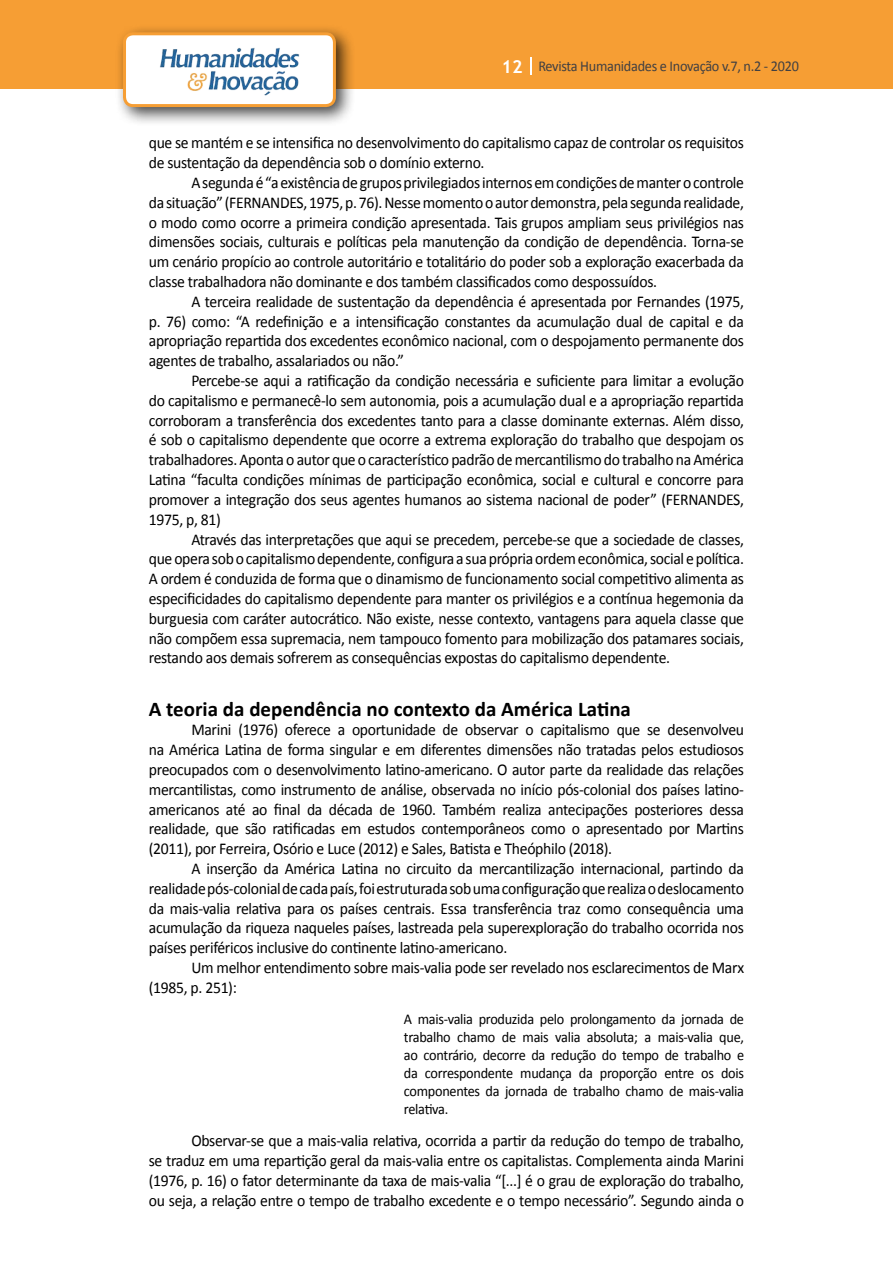
<style>
.page{position:relative;width:893px;height:1263px;background:#fff}
.page>*{position:absolute;margin:0;border:0;box-sizing:border-box;transform-origin:0 0}
.t1{font:700 21px "Calibri";color:#000}
.t2{font:16.5px/19.8px "Calibri";letter-spacing:-.02em;color:#000;text-align:justify;scale:.95 1}
.t3{font:15px/18px "Calibri";letter-spacing:-.02em;color:#000;text-align:justify;scale:.95 1}
.t4{font:15px "Calibri";letter-spacing:-.02em;color:#414042;scale:.95 1}
.s1{font-family:"Trebuchet MS";font-weight:700;font-size:18px;color:#fff}
</style>
<div class="page">
<div style="left:0;top:0;width:893px;height:88px;background:#f69e34"></div>
<svg style="left:530px;top:57px;width:2px;height:18px"></svg>
<div style="left:115px;top:24px;width:241px;height:103px;background:#000;opacity:.75"></div>
<div style="left:125px;top:34px;width:209px;height:72px;background:#fff;border-radius:9px"></div>
<img style="left:160px;top:47px;width:140px;height:49px">
<div style="left:123px;top:32px;width:213px;height:75px;border:3px solid #f69e34;border-radius:9px"></div>
<p class="t4" style="left:501px;top:57px;width:315px"><span class="s1">12</span> Revista Humanidades e Inovação v.7, n.2 - 2020</p>
<p class="t2" style="left:149px;top:133px;width:628px">que se mantém e se intensifica no desenvolvimento do capitalismo capaz de controlar os requisitos de sustentação da dependência sob o domínio externo.</p>
<p class="t2" style="left:149px;top:173px;width:628px;text-indent:43px">A segunda é “a existência de grupos privilegiados internos em condições de manter o controle da situação” (FERNANDES, 1975, p. 76). Nesse momento o autor demonstra, pela segunda realidade, o modo como ocorre a primeira condição apresentada. Tais grupos ampliam seus privilégios nas dimensões sociais, culturais e políticas pela manutenção da condição de dependência. Torna-se um cenário propício ao controle autoritário e totalitário do poder sob a exploração exacerbada da classe trabalhadora não dominante e dos também classificados como despossuídos.</p>
<p class="t2" style="left:149px;top:292px;width:628px;text-indent:43px">A terceira realidade de sustentação da dependência é apresentada por Fernandes (1975, p. 76) como: “A redefinição e a intensificação constantes da acumulação dual de capital e da apropriação repartida dos excedentes econômico nacional, com o despojamento permanente dos agentes de trabalho, assalariados ou não.”</p>
<p class="t2" style="left:149px;top:371px;width:628px;text-indent:43px">Percebe-se aqui a ratificação da condição necessária e suficiente para limitar a evolução do capitalismo e permanecê-lo sem autonomia, pois a acumulação dual e a apropriação repartida corroboram a transferência dos excedentes tanto para a classe dominante externas. Além disso, é sob o capitalismo dependente que ocorre a extrema exploração do trabalho que despojam os trabalhadores. Aponta o autor que o característico padrão de mercantilismo do trabalho na América Latina “faculta condições mínimas de participação econômica, social e cultural e concorre para promover a integração dos seus agentes humanos ao sistema nacional de poder” (FERNANDES, 1975, p, 81)</p>
<p class="t2" style="left:149px;top:529px;width:628px;text-indent:43px">Através das interpretações que aqui se precedem, percebe-se que a sociedade de classes, que opera sob o capitalismo dependente, configura a sua própria ordem econômica, social e política.<br>A ordem é conduzida de forma que o dinamismo de funcionamento social competitivo alimenta as especificidades do capitalismo dependente para manter os privilégios e a contínua hegemonia da burguesia com caráter autocrático. Não existe, nesse contexto, vantagens para aquela classe que não compõem essa supremacia, nem tampouco fomento para mobilização dos patamares sociais, restando aos demais sofrerem as consequências expostas do capitalismo dependente.</p>
<p class="t1" style="left:149px;top:695px;width:484px">A teoria da dependência no contexto da América Latina</p>
<p class="t2" style="left:149px;top:720px;width:628px;text-indent:43px">Marini (1976) oferece a oportunidade de observar o capitalismo que se desenvolveu na América Latina de forma singular e em diferentes dimensões não tratadas pelos estudiosos preocupados com o desenvolvimento latino-americano. O autor parte da realidade das relações mercantilistas, como instrumento de análise, observada no início pós-colonial dos países latino&shy;americanos até ao final da década de 1960. Também realiza antecipações posteriores dessa realidade, que são ratificadas em estudos contemporâneos como o apresentado por Martins (2011), por Ferreira, Osório e Luce (2012) e Sales, Batista e Theóphilo (2018).</p>
<p class="t2" style="left:149px;top:859px;width:628px;text-indent:43px">A inserção da América Latina no circuito da mercantilização internacional, partindo da realidade pós-colonial de cada país, foi estruturada sob uma configuração que realiza o deslocamento da mais-valia relativa para os países centrais. Essa transferência traz como consequência uma acumulação da riqueza naqueles países, lastreada pela superexploração do trabalho ocorrida nos países periféricos inclusive do continente latino-americano.</p>
<p class="t2" style="left:149px;top:958px;width:628px;text-indent:43px">Um melhor entendimento sobre mais-valia pode ser revelado nos esclarecimentos de Marx (1985, p. 251):</p>
<p class="t3" style="left:404px;top:1009px;width:359px">A mais-valia produzida pelo prolongamento da jornada de trabalho chamo de mais valia absoluta; a mais-valia que, ao contrário, decorre da redução do tempo de trabalho e da correspondente mudança da proporção entre os dois componentes da jornada de trabalho chamo de mais-valia relativa.</p>
<p class="t2" style="left:149px;top:1131px;width:628px;text-indent:43px">Observar-se que a mais-valia relativa, ocorrida a partir da redução do tempo de trabalho, se traduz em uma repartição geral da mais-valia entre os capitalistas. Complementa ainda Marini (1976, p. 16) o fator determinante da taxa de mais-valia “[...] é o grau de exploração do trabalho, ou seja, a relação entre o tempo de trabalho excedente e o tempo necessário”. Segundo ainda o</p>
</div>
